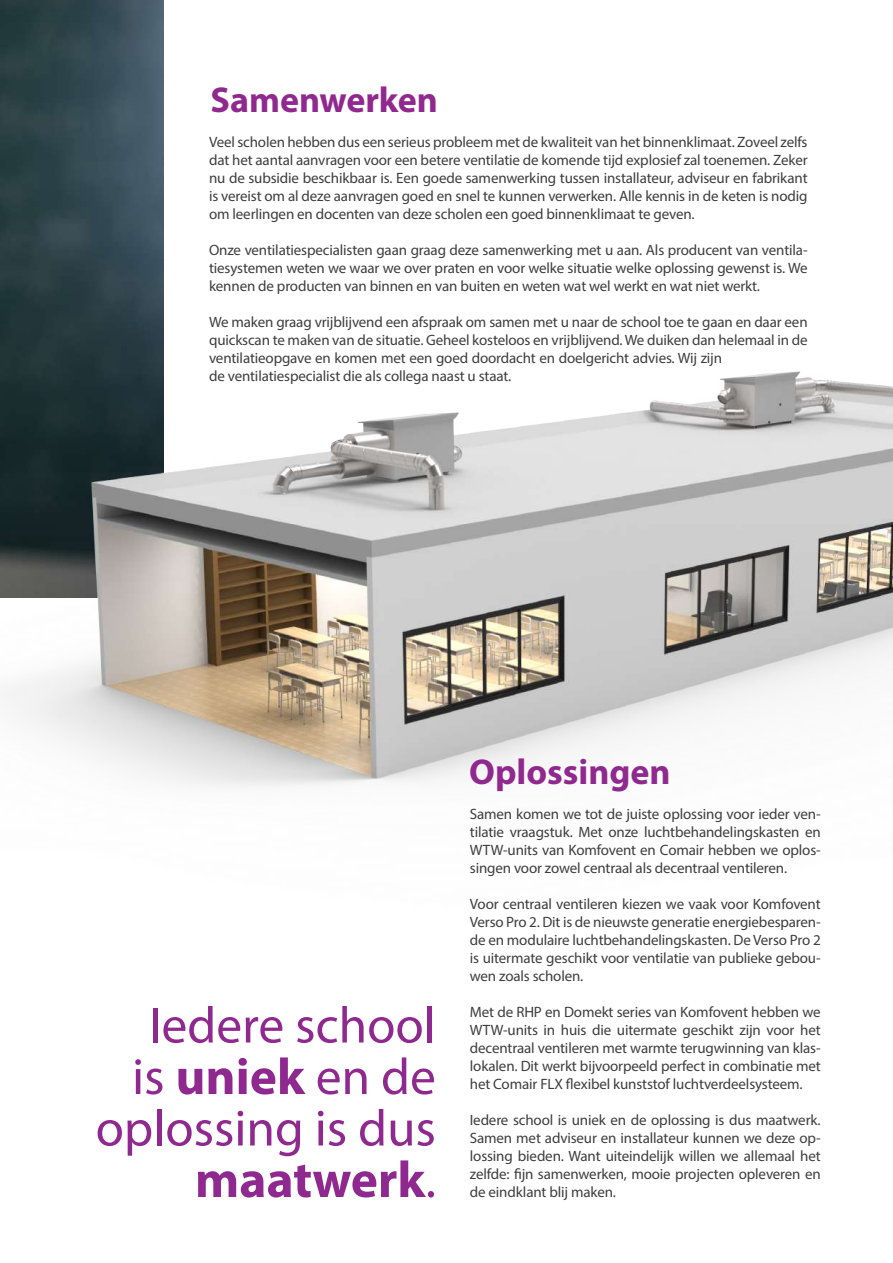
<style>
.page{position:relative;width:893px;height:1263px;background:#fff}
.page>*{position:absolute;margin:0;border:0;box-sizing:border-box;transform-origin:0 0}
.t1{font:51.45px/51.4px "Myriad Pro";color:#90298f;text-align:right}
.t2{font:700 36px "Myriad Pro";color:#90298f}
.t3{font:15px/18px "Myriad Pro";letter-spacing:-.01em;color:#3e3e3f;text-align:justify}
.s1{font-weight:700}
</style>
<div class="page">
<img style="left:0;top:0;width:163px;height:353px">
<img style="left:0;top:353px;width:893px;height:434px">
<h2 class="t2" style="left:210px;top:76px;width:229px">Samenwerken</h2>
<p class="t3" style="left:209px;top:133px;width:600px">Veel scholen hebben dus een serieus probleem met de kwaliteit van het binnenklimaat. Zoveel zelfs dat het aantal aanvragen voor een betere ventilatie de komende tijd explosief zal toenemen. Zeker nu de subsidie beschikbaar is. Een goede samenwerking tussen installateur, adviseur en fabrikant is vereist om al deze aanvragen goed en snel te kunnen verwerken. Alle kennis in de keten is nodig om leerlingen en docenten van deze scholen een goed binnenklimaat te geven.</p>
<p class="t3" style="left:209px;top:241px;width:600px">Onze ventilatiespecialisten gaan graag deze samenwerking met u aan. Als producent van ventila&shy;tiesystemen weten we waar we over praten en voor welke situatie welke oplossing gewenst is. We kennen de producten van binnen en van buiten en weten wat wel werkt en wat niet werkt.</p>
<p class="t3" style="left:209px;top:313px;width:600px;text-align:left">We maken graag vrijblijvend een afspraak om samen met u naar de school toe te gaan en daar een quickscan te maken van de situatie. Geheel kosteloos en vrijblijvend. We duiken dan helemaal in de ventilatieopgave en komen met een goed doordacht en doelgericht advies. Wij zijn<br>de ventilatiespecialist die als collega naast u staat.</p>
<h1 class="t1" style="left:96px;top:999px;width:342px">Iedere school<br>is <span class="s1">uniek</span> en de oplossing is dus <span class="s1">maatwerk</span>.</h1>
<h2 class="t2" style="left:469px;top:748px;width:203px">Oplossingen</h2>
<p class="t3" style="left:470px;top:805px;width:352px">Samen komen we tot de juiste oplossing voor ieder ven&shy;tilatie vraagstuk. Met onze luchtbehandelingskasten en WTW-units van Komfovent en Comair hebben we oplos&shy;singen voor zowel centraal als decentraal ventileren.</p>
<p class="t3" style="left:470px;top:895px;width:352px">Voor centraal ventileren kiezen we vaak voor Komfovent Verso Pro 2. Dit is de nieuwste generatie energiebesparen&shy;de en modulaire luchtbehandelingskasten. De Verso Pro 2 is uitermate geschikt voor ventilatie van publieke gebou&shy;wen zoals scholen.</p>
<p class="t3" style="left:470px;top:1003px;width:352px">Met de RHP en Domekt series van Komfovent hebben we WTW-units in huis die uitermate geschikt zijn voor het decentraal ventileren met warmte terugwinning van klas&shy;lokalen. Dit werkt bijvoorpeeld perfect in combinatie met het Comair FLX flexibel kunststof luchtverdeelsysteem.</p>
<p class="t3" style="left:470px;top:1111px;width:352px">Iedere school is uniek en de oplossing is dus maatwerk.<br>Samen met adviseur en installateur kunnen we deze op&shy;lossing bieden. Want uiteindelijk willen we allemaal het zelfde: fijn samenwerken, mooie projecten opleveren en de eindklant blij maken.</p>
</div>
